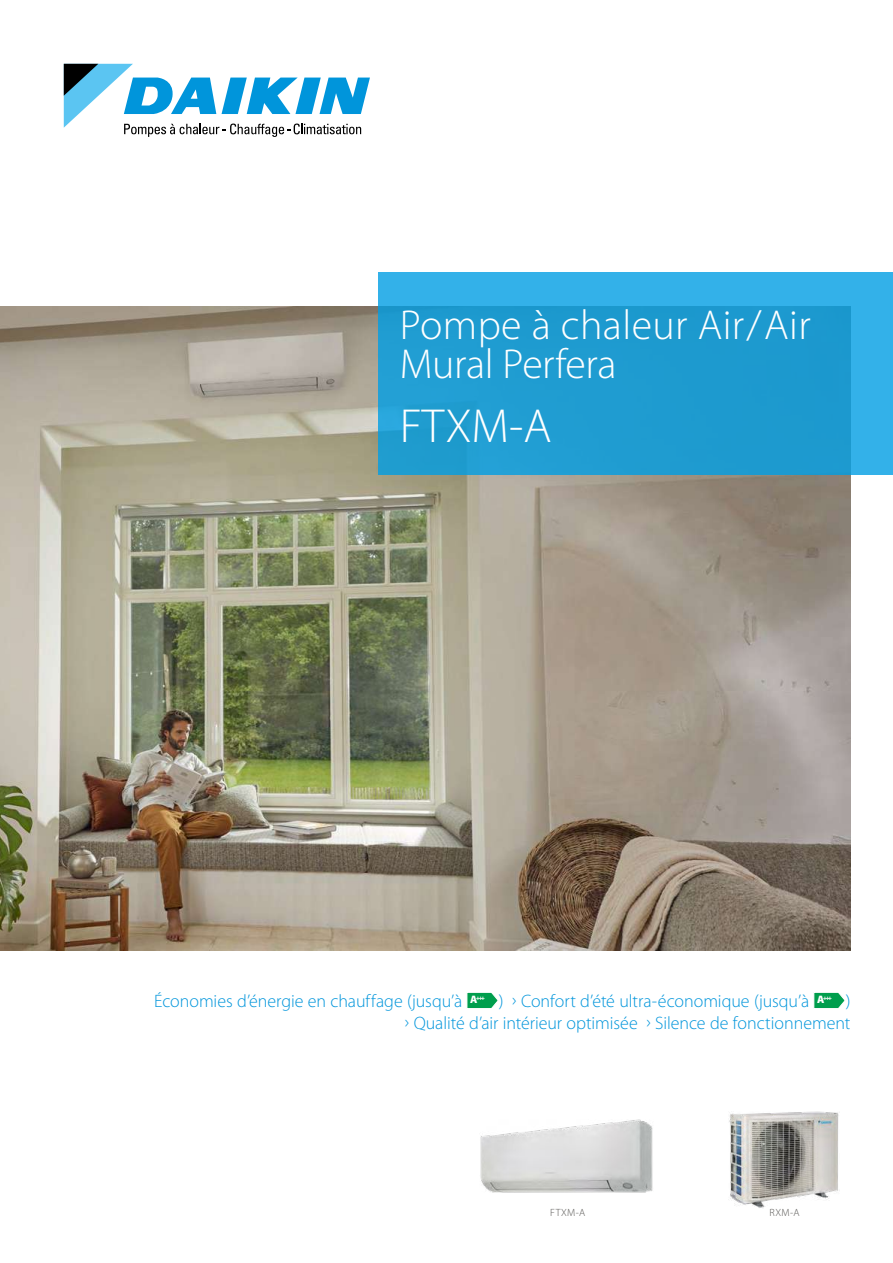
<style>
.page{position:relative;width:893px;height:1263px;background:#fff}
.page>*{position:absolute;margin:0;border:0;box-sizing:border-box;transform-origin:0 0}
.t1{font:300 48px "Myriad Pro";color:#fff}
.t2{font:300 42px/38.7px "Myriad Pro";letter-spacing:.01em;color:#fff}
.t3{font:300 18px/22.5px "Myriad Pro";letter-spacing:-.005em;color:#0095db;text-align:right}
.t4{font:300 10.5px "Myriad Pro";letter-spacing:.05em;color:#575553}
</style>
<div class="page">
<img style="left:0;top:307px;width:850px;height:643px">
<svg style="left:64px;top:64px;width:306px;height:73px"></svg>
<svg style="left:378px;top:272px;width:515px;height:203px;background:#23a0d5"></svg>
<svg style="left:467px;top:992px;width:31px;height:16px"></svg>
<svg style="left:813px;top:992px;width:32px;height:16px"></svg>
<img style="left:729px;top:1111px;width:110px;height:97px">
<img style="left:480px;top:1120px;width:173px;height:72px">
<h2 class="t2" style="left:400px;top:307px;width:413px">Pompe à chaleur Air / Air<br>Mural Perfera</h2>
<h1 class="t1" style="left:400px;top:402px;width:153px">FTXM-A</h1>
<p class="t3" style="left:154px;top:990px;width:332px">Économies d’énergie en chauffage (jusqu’à <sup>A</sup><sup>+++</sup></p>
<p class="t3" style="left:499px;top:990px;width:335px">) › Confort d’été ultra-économique (jusqu’à <sup>A</sup><sup>+++</sup></p>
<p class="t3" style="left:405px;top:990px;width:447px">)<br>› Qualité d’air intérieur optimisée › Silence de fonctionnement</p>
<p class="t4" style="left:550px;top:1208px;width:37px">FTXM-A</p>
<p class="t4" style="left:769px;top:1208px;width:32px">RXM-A</p>
</div>
